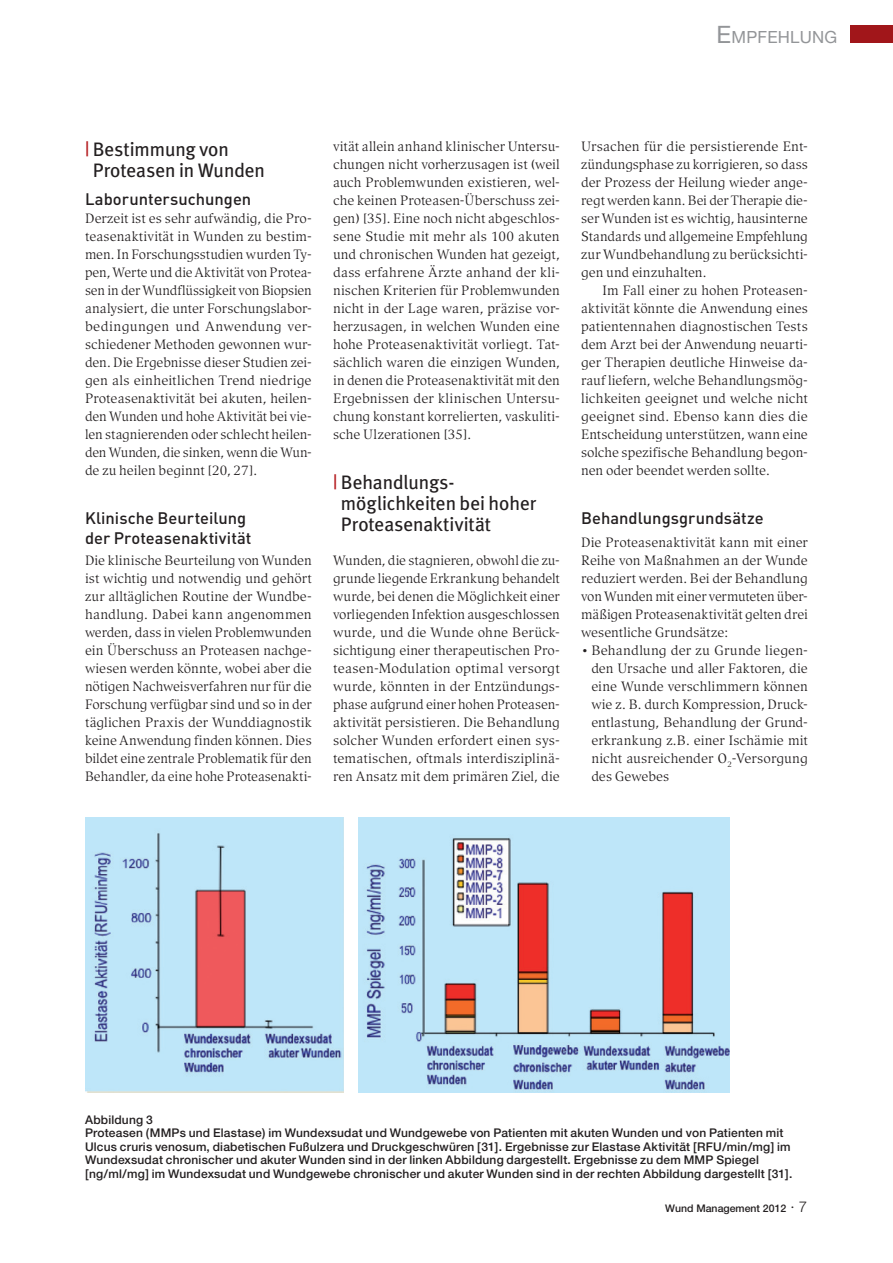
<style>
.page{position:relative;width:893px;height:1263px;background:#fff}
.page>*{position:absolute;margin:0;border:0;box-sizing:border-box;transform-origin:0 0}
.t1{font:19.5px/21px "Meta Plus";letter-spacing:-.005em;color:#231f20}
.t2{font:16.8px "Helvetica Neue";letter-spacing:.015em;color:#939598}
.t3{font:500 16.5px/19.5px "DIN Pro";color:#231f20}
.t4{font:13.5px/18px "Compatil Exquisit LT";letter-spacing:-.005em;color:#231f20;text-align:justify}
.t5{font:500 12px/13.5px "Helvetica Neue";letter-spacing:.015em;color:#231f20}
.t6{font:500 10.5px "Helvetica Neue";color:#231f20}
.s1{font-size:24px}
.s2{color:#b62024}
.s3{font-weight:300;font-size:15px}
</style>
<div class="page">
<div style="left:850px;top:26px;width:43px;height:17px;background:#a1161a"></div>
<img style="left:85px;top:817px;width:258px;height:275px">
<img style="left:359px;top:817px;width:370px;height:275px">
<p class="t2" style="left:717px;top:27px;width:122px"><span class="s1">E</span>MPFEHLUNG</p>
<p class="t1" style="left:93px;top:138px;width:174px;text-indent:-8px"><span class="s2">|</span> Bestimmung von<br>Proteasen in Wunden</p>
<p class="t3" style="left:85px;top:188px;width:168px">Laboruntersuchungen</p>
<p class="t4" style="left:85px;top:209px;width:228px">Derzeit ist es sehr aufwändig, die Pro&shy;teasenaktivität in Wunden zu bestim&shy;men. In Forschungsstudien wurden Ty&shy;pen, Werte und die Aktivität von Protea&shy;sen in der Wundflüssigkeit von Biopsien analysiert, die unter Forschungslabor&shy;bedingungen und Anwendung ver&shy;schiedener Methoden gewonnen wur&shy;den. Die Ergebnisse dieser Studien zei&shy;gen als einheitlichen Trend niedrige Proteasenaktivität bei akuten, heilen&shy;den Wunden und hohe Aktivität bei vie&shy;len stagnierenden oder schlecht heilen&shy;den Wunden, die sinken, wenn die Wun&shy;de zu heilen beginnt [20, 27].</p>
<p class="t3" style="left:85px;top:508px;width:168px">Klinische Beurteilung der Proteasenaktivität</p>
<p class="t4" style="left:85px;top:551px;width:228px">Die klinische Beurteilung von Wunden ist wichtig und notwendig und gehört zur alltäglichen Routine der Wundbe&shy;handlung. Dabei kann angenommen werden, dass in vielen Problemwunden ein Überschuss an Proteasen nachge&shy;wiesen werden könnte, wobei aber die nötigen Nachweisverfahren nur für die Forschung verfügbar sind und so in der täglichen Praxis der Wunddiagnostik keine Anwendung finden können. Dies bildet eine zentrale Problematik für den Behandler, da eine hohe Proteasenakti-</p>
<p class="t4" style="left:333px;top:137px;width:228px">vität allein anhand klinischer Untersu&shy;chungen nicht vorherzusagen ist (weil auch Problemwunden existieren, wel&shy;che keinen Proteasen-Überschuss zei&shy;gen) [35]. Eine noch nicht abgeschlos&shy;sene Studie mit mehr als 100 akuten und chronischen Wunden hat gezeigt, dass erfahrene Ärzte anhand der kli&shy;nischen Kriterien für Problemwunden nicht in der Lage waren, präzise vor&shy;herzusagen, in welchen Wunden eine hohe Proteasenaktivität vorliegt. Tat&shy;sächlich waren die einzigen Wunden, in denen die Proteasenaktivität mit den Ergebnissen der klinischen Untersu&shy;chung konstant korrelierten, vaskuliti&shy;sche Ulzerationen [35].</p>
<p class="t1" style="left:341px;top:472px;width:197px;text-indent:-8px"><span class="s2">|</span> Behandlungs&shy;möglichkeiten bei hoher<br>Proteasenaktivität</p>
<p class="t4" style="left:333px;top:551px;width:228px">Wunden, die stagnieren, obwohl die zu&shy;grunde liegende Erkrankung behandelt wurde, bei denen die Möglichkeit einer vorliegenden Infektion ausgeschlossen wurde, und die Wunde ohne Berück&shy;sichtigung einer therapeutischen Pro&shy;teasen-Modulation optimal versorgt wurde, könnten in der Entzündungs&shy;phase aufgrund einer hohen Proteasen&shy;aktivität persistieren. Die Behandlung solcher Wunden erfordert einen sys&shy;tematischen, oftmals interdisziplinä&shy;ren Ansatz mit dem primären Ziel, die</p>
<p class="t4" style="left:581px;top:137px;width:228px">Ursachen für die persistierende Ent-</p>
<p class="t4" style="left:581px;top:155px;width:228px">zündungsphase zu korrigieren, so dass</p>
<p class="t4" style="left:581px;top:173px;width:228px">der Prozess der Heilung wieder ange-</p>
<p class="t4" style="left:581px;top:191px;width:228px">regt werden kann. Bei der Therapie die-</p>
<p class="t4" style="left:581px;top:209px;width:228px">ser Wunden ist es wichtig, hausinterne</p>
<p class="t4" style="left:581px;top:227px;width:228px">Standards und allgemeine Empfehlung</p>
<p class="t4" style="left:581px;top:245px;width:228px">zur Wundbehandlung zu berücksichti-</p>
<p class="t4" style="left:581px;top:263px;width:127px">gen und einzuhalten.</p>
<p class="t4" style="left:602px;top:281px;width:207px">Im Fall einer zu hohen Proteasen-</p>
<p class="t4" style="left:581px;top:299px;width:228px">aktivität könnte die Anwendung eines</p>
<p class="t4" style="left:581px;top:317px;width:228px">patientennahen diagnostischen Tests</p>
<p class="t4" style="left:581px;top:335px;width:228px">dem Arzt bei der Anwendung neuarti-</p>
<p class="t4" style="left:581px;top:353px;width:228px">ger Therapien deutliche Hinweise da-</p>
<p class="t4" style="left:581px;top:371px;width:228px">rauf liefern, welche Behandlungsmög-</p>
<p class="t4" style="left:581px;top:389px;width:228px">lichkeiten geeignet und welche nicht</p>
<p class="t4" style="left:581px;top:407px;width:228px">geeignet sind. Ebenso kann dies die</p>
<p class="t4" style="left:581px;top:425px;width:228px">Entscheidung unterstützen, wann eine</p>
<p class="t4" style="left:581px;top:443px;width:228px">solche spezifische Behandlung begon-</p>
<p class="t4" style="left:581px;top:461px;width:190px">nen oder beendet werden sollte.</p>
<p class="t3" style="left:581px;top:507px;width:184px">Behandlungsgrundsätze</p>
<p class="t4" style="left:581px;top:533px;width:228px">Die Proteasenaktivität kann mit einer Reihe von Maßnahmen an der Wunde reduziert werden. Bei der Behandlung von Wunden mit einer vermuteten über&shy;mäßigen Proteasenaktivität gelten drei wesentliche Grundsätze:</p>
<p class="t4" style="left:591px;top:641px;width:218px;text-indent:-10px">• Behandlung der zu Grunde liegen&shy;den Ursache und aller Faktoren, die eine Wunde verschlimmern können wie z. B. durch Kompression, Druck&shy;entlastung, Behandlung der Grund&shy;erkrankung z.B. einer Ischämie mit nicht ausreichender O<sub>2</sub>-Versorgung des Gewebes</p>
<p class="t5" style="left:85px;top:1113px;width:709px">Abbildung 3<br>Proteasen (MMPs und Elastase) im Wundexsudat und Wundgewebe von Patienten mit akuten Wunden und von Patienten mit Ulcus cruris venosum, diabetischen Fußulzera und Druckgeschwüren [31]. Ergebnisse zur Elastase Aktivität [RFU/min/mg] im Wundexsudat chronischer und akuter Wunden sind in der linken Abbildung dargestellt. Ergebnisse zu dem MMP Spiegel [ng/ml/mg] im Wundexsudat und Wundgewebe chronischer und akuter Wunden sind in der rechten Abbildung dargestellt [31].</p>
<p class="t6" style="left:665px;top:1201px;width:144px">Wund Management 2012 <span class="s3">· 7</span></p>
</div>
